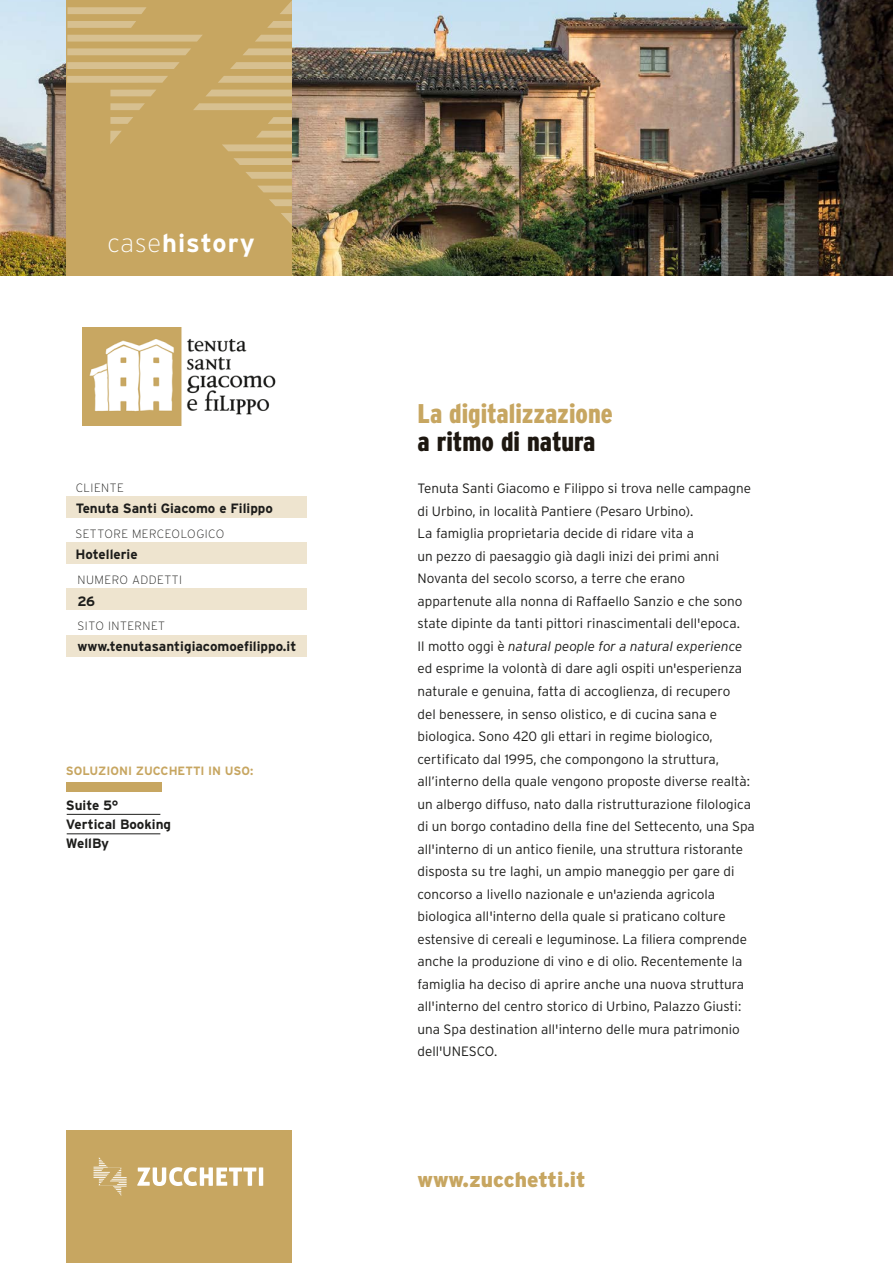
<style>
.page{position:relative;width:893px;height:1263px;background:#fff}
.page>*{position:absolute;margin:0;border:0;box-sizing:border-box;transform-origin:0 0}
.t1{font:900 27px "Interstate Condensed";color:#c7a661}
.t2{font:900 27px "Interstate Condensed";color:#1d1710}
.t3{font:700 25.5px "Interstate";letter-spacing:.04em;color:#fff}
.t4{font:900 21px "Interstate";color:#c7a661}
.t5{font:300 13.5px/22.5px "Interstate";color:#1d1d1b}
.t6{font:700 13.5px/19.2px "Interstate";color:#1d1d1b}
.t7{font:200 12px "Interstate";letter-spacing:.04em;color:#1d1d1b}
.t8{font:700 12px "Interstate";color:#c7a661}
.s1{font-weight:200}
.s2{font-style:italic}
</style>
<div class="page">
<img style="left:0;top:0;width:67px;height:275px">
<img style="left:292px;top:0;width:601px;height:275px">
<div style="left:67px;top:0;width:225px;height:275px;background:#c7a661"></div>
<div style="left:67px;top:1131px;width:225px;height:132px;background:#c7a661"></div>
<div style="left:67px;top:543px;width:240px;height:21px;background:#eee4cf"></div>
<div style="left:67px;top:589px;width:240px;height:21px;background:#eee4cf"></div>
<div style="left:67px;top:635px;width:240px;height:21px;background:#eee4cf"></div>
<div style="left:67px;top:497px;width:240px;height:21px;background:#eee4cf"></div>
<img style="left:82px;top:327px;width:194px;height:99px">
<svg style="left:255px;top:35px;width:37px;height:7px"></svg>
<svg style="left:243px;top:48px;width:49px;height:7px"></svg>
<svg style="left:267px;top:21px;width:25px;height:7px"></svg>
<svg style="left:67px;top:35px;width:135px;height:7px"></svg>
<svg style="left:67px;top:21px;width:69px;height:7px"></svg>
<svg style="left:67px;top:62px;width:113px;height:7px"></svg>
<svg style="left:280px;top:1px;width:12px;height:13px"></svg>
<svg style="left:110px;top:117px;width:23px;height:7px"></svg>
<svg style="left:230px;top:62px;width:62px;height:7px"></svg>
<svg style="left:256px;top:131px;width:36px;height:7px"></svg>
<svg style="left:222px;top:144px;width:70px;height:7px"></svg>
<svg style="left:268px;top:117px;width:24px;height:7px"></svg>
<svg style="left:193px;top:103px;width:99px;height:7px"></svg>
<svg style="left:218px;top:76px;width:74px;height:7px"></svg>
<svg style="left:246px;top:172px;width:46px;height:7px"></svg>
<svg style="left:206px;top:90px;width:86px;height:6px"></svg>
<svg style="left:281px;top:213px;width:11px;height:12px"></svg>
<svg style="left:67px;top:48px;width:124px;height:7px"></svg>
<svg style="left:110px;top:103px;width:35px;height:7px"></svg>
<svg style="left:269px;top:199px;width:23px;height:7px"></svg>
<svg style="left:67px;top:7px;width:79px;height:7px"></svg>
<svg style="left:110px;top:90px;width:46px;height:6px"></svg>
<svg style="left:258px;top:186px;width:34px;height:6px"></svg>
<svg style="left:67px;top:76px;width:101px;height:7px"></svg>
<svg style="left:110px;top:131px;width:11px;height:13px"></svg>
<svg style="left:234px;top:158px;width:58px;height:7px"></svg>
<div style="left:66px;top:782px;width:95px;height:10px;background:#c7a661"></div>
<hr style="left:67px;top:833px;width:93px;height:1px;background:#1d1d1b">
<svg style="left:137px;top:1167px;width:126px;height:19px"></svg>
<svg style="left:94px;top:1157px;width:33px;height:39px"></svg>
<hr style="left:67px;top:814px;width:93px;height:1px;background:#1d1d1b">
<h2 class="t3" style="left:107px;top:229px;width:149px"><span class="s1">case</span>history</h2>
<p class="t7" style="left:76px;top:481px;width:50px">CLIENTE</p>
<p class="t6" style="left:76px;top:499px;width:199px">Tenuta Santi Giacomo e Filippo</p>
<p class="t7" style="left:75px;top:527px;width:151px">SETTORE MERCEOLOGICO</p>
<p class="t6" style="left:75px;top:544px;width:64px">Hotellerie</p>
<p class="t7" style="left:78px;top:574px;width:106px">NUMERO ADDETTI</p>
<p class="t6" style="left:78px;top:591px;width:19px">26</p>
<p class="t7" style="left:78px;top:619px;width:89px">SITO INTERNET</p>
<p class="t6" style="left:78px;top:636px;width:220px">www.tenutasantigiacomoefilippo.it</p>
<p class="t8" style="left:66px;top:764px;width:189px">SOLUZIONI ZUCCHETTI IN USO:</p>
<p class="t6" style="left:66px;top:795px;width:107px">Suite 5°<br>Vertical Booking<br>WellBy</p>
<h1 class="t1" style="left:417px;top:398px;width:197px">La digitalizzazione</h1>
<h1 class="t2" style="left:417px;top:427px;width:179px">a ritmo di natura</h1>
<p class="t5" style="left:417px;top:477px;width:339px">Tenuta Santi Giacomo e Filippo si trova nelle campagne di Urbino, in località Pantiere (Pesaro Urbino).<br>La famiglia proprietaria decide di ridare vita a<br>un pezzo di paesaggio già dagli inizi dei primi anni Novanta del secolo scorso, a terre che erano appartenute alla nonna di Raffaello Sanzio e che sono state dipinte da tanti pittori rinascimentali dell'epoca.<br>Il motto oggi è <span class="s2">natural people for a natural experience </span>ed esprime la volontà di dare agli ospiti un'esperienza naturale e genuina, fatta di accoglienza, di recupero<br>del benessere, in senso olistico, e di cucina sana e biologica. Sono 420 gli ettari in regime biologico, certificato dal 1995, che compongono la struttura, all’interno della quale vengono proposte diverse realtà: un albergo diffuso, nato dalla ristrutturazione filologica di un borgo contadino della fine del Settecento, una Spa all'interno di un antico fienile, una struttura ristorante disposta su tre laghi, un ampio maneggio per gare di concorso a livello nazionale e un'azienda agricola biologica all'interno della quale si praticano colture estensive di cereali e leguminose. La filiera comprende anche la produzione di vino e di olio. Recentemente la famiglia ha deciso di aprire anche una nuova struttura all'interno del centro storico di Urbino, Palazzo Giusti: una Spa destination all'interno delle mura patrimonio dell'UNESCO.</p>
<h3 class="t4" style="left:417px;top:1167px;width:170px">www.zucchetti.it</h3>
</div>
